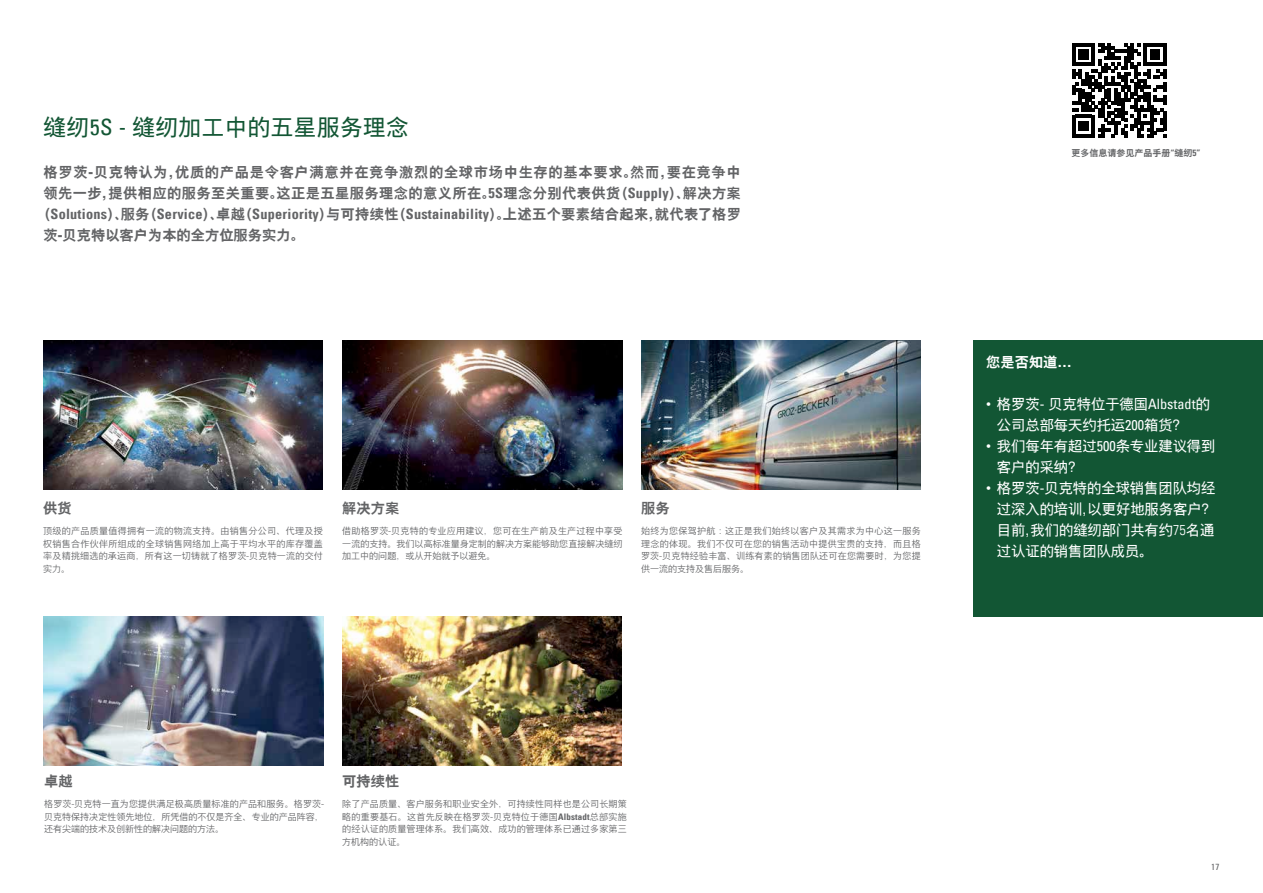
<style>
.page{position:relative;width:1263px;height:893px;background:#fff}
.page>*{position:absolute;margin:0;border:0;box-sizing:border-box;transform-origin:0 0}
.t1{font:22.5px "Nimbus Sans Global";letter-spacing:.025em;color:#125634}
.t2{font:14.25px/21px "Nimbus Sans Global";color:#fff}
.t3{font:700 14.25px/21px "Nimbus Sans Global";letter-spacing:.05em;color:#636466}
.t4{font:14.25px "Univers Com 67 Bold Cond";letter-spacing:.02em;color:#636466}
.t5{font:700 14.25px "Nimbus Sans Global";color:#636466}
.t6{font:700 14.25px "Nimbus Sans Global";letter-spacing:.03em;color:#636466}
.t7{font:700 14.25px "Nimbus Sans Global";color:#fff}
.t8{font:300 9px/12.8px "Nimbus Sans Global";letter-spacing:.02em;color:#636466;text-align:justify}
.t9{font:700 9px "Nimbus Sans Global";color:#636466}
.t10{font:condensed 9px "Univers Com 57";color:#636466}
.s1{font-family:"Univers Com 57";font-stretch:condensed}
.s2{font-family:"Univers Com 67 Bold Cond";font-weight:400}
.s3{font-family:"Nimbus Sans Global";font-weight:700}
.s4{font-family:"Univers Com 47 Light Cond"}
</style>
<div class="page">
<img style="left:343px;top:340px;width:279px;height:149px">
<img style="left:641px;top:340px;width:280px;height:149px">
<img style="left:44px;top:617px;width:280px;height:148px">
<img style="left:342px;top:617px;width:280px;height:148px">
<img style="left:43px;top:340px;width:280px;height:149px">
<svg style="left:1072px;top:43px;width:94px;height:95px"></svg>
<div style="left:973px;top:340px;width:290px;height:277px;background:#125634"></div>
<h1 class="t1" style="left:44px;top:114px;width:367px">缝纫<span class="s1">5S -</span> 缝纫加工中的五星服务理念</h1>
<h2 class="t3" style="left:44px;top:161px;width:699px">格罗茨-贝克特认为，优质的产品是令客户满意并在竞争激烈的全球市场中生存的基本要求。然而，要在竞争中领先一步，提供相应的服务至关重要。这正是五星服务理念的意义所在。<span class="s2">5S</span>理念分别代表供货（<span class="s2">Supply</span>）、解决方案</h2>
<h2 class="t4" style="left:37px;top:205px;width:705px"><span class="s3">（</span>Solutions<span class="s3">）、服务（</span>Service<span class="s3">）、卓越（</span>Superiority<span class="s3">）与可持续性（</span>Sustainability<span class="s3">）。上述五个要素结合起来，就代表了格罗</span></h2>
<h2 class="t5" style="left:44px;top:227px;width:263px">茨-贝克特以客户为本的全方位服务实力。</h2>
<h2 class="t6" style="left:43px;top:500px;width:30px">供货</h2>
<p class="t8" style="left:43px;top:524px;width:281px">顶级的产品质量值得拥有一流的物流支持。由销售分公司、代理及授权销售合作伙伴所组成的全球销售网络加上高于平均水平的库存覆盖率及精挑细选的承运商，所有这一切铸就了格罗茨-贝克特一流的交付实力。</p>
<h2 class="t6" style="left:342px;top:500px;width:59px">解决方案</h2>
<p class="t8" style="left:342px;top:524px;width:282px">借助格罗茨-贝克特的专业应用建议，您可在生产前及生产过程中享受一流的支持。我们以高标准量身定制的解决方案能够助您直接解决缝纫加工中的问题，或从开始就予以避免。</p>
<h2 class="t6" style="left:641px;top:500px;width:30px">服务</h2>
<p class="t8" style="left:641px;top:524px;width:281px">始终为您保驾护航：这正是我们始终以客户及其需求为中心这一服务理念的体现。我们不仅可在您的销售活动中提供宝贵的支持，而且格罗茨-贝克特经验丰富、训练有素的销售团队还可在您需要时，为您提供一流的支持及售后服务。</p>
<p class="t9" style="left:1071px;top:147px;width:131px">更多信息请参见产品手册<span class="s2">“</span>缝纫<span class="s2">5”</span></p>
<h2 class="t7" style="left:986px;top:353px;width:87px">您是否知道…</h2>
<h2 class="t2" style="left:997px;top:393px;width:214px;text-indent:-11px">• 格罗茨- 贝克特位于德国<span class="s1">Albstadt</span>的公司总部每天约托运<span class="s1">200</span>箱货？</h2>
<h2 class="t2" style="left:997px;top:435px;width:220px;text-indent:-11px">• 我们每年有超过<span class="s1">500</span>条专业建议得到客户的采纳？</h2>
<h2 class="t2" style="left:997px;top:477px;width:220px;text-indent:-11px">• 格罗茨-贝克特的全球销售团队均经过深入的培训，以更好地服务客户？目前，我们的缝纫部门共有约<span class="s4">75</span>名通过认证的销售团队成员。</h2>
<h2 class="t6" style="left:44px;top:773px;width:30px">卓越</h2>
<p class="t8" style="left:44px;top:797px;width:281px">格罗茨-贝克特一直为您提供满足极高质量标准的产品和服务。格罗茨-贝克特保持决定性领先地位，所凭借的不仅是齐全、专业的产品阵容，还有尖端的技术及创新性的解决问题的方法。</p>
<h2 class="t6" style="left:342px;top:773px;width:58px">可持续性</h2>
<p class="t8" style="left:342px;top:797px;width:286px">除了产品质量、客户服务和职业安全外，可持续性同样也是公司长期策略的重要基石。这首先反映在格罗茨-贝克特位于德国<span class="s2">Albstadt</span>总部实施的经认证的质量管理体系。我们高效、成功的管理体系已通过多家第三方机构的认证。</p>
<p class="t10" style="left:1211px;top:861px;width:10px">17</p>
</div>
